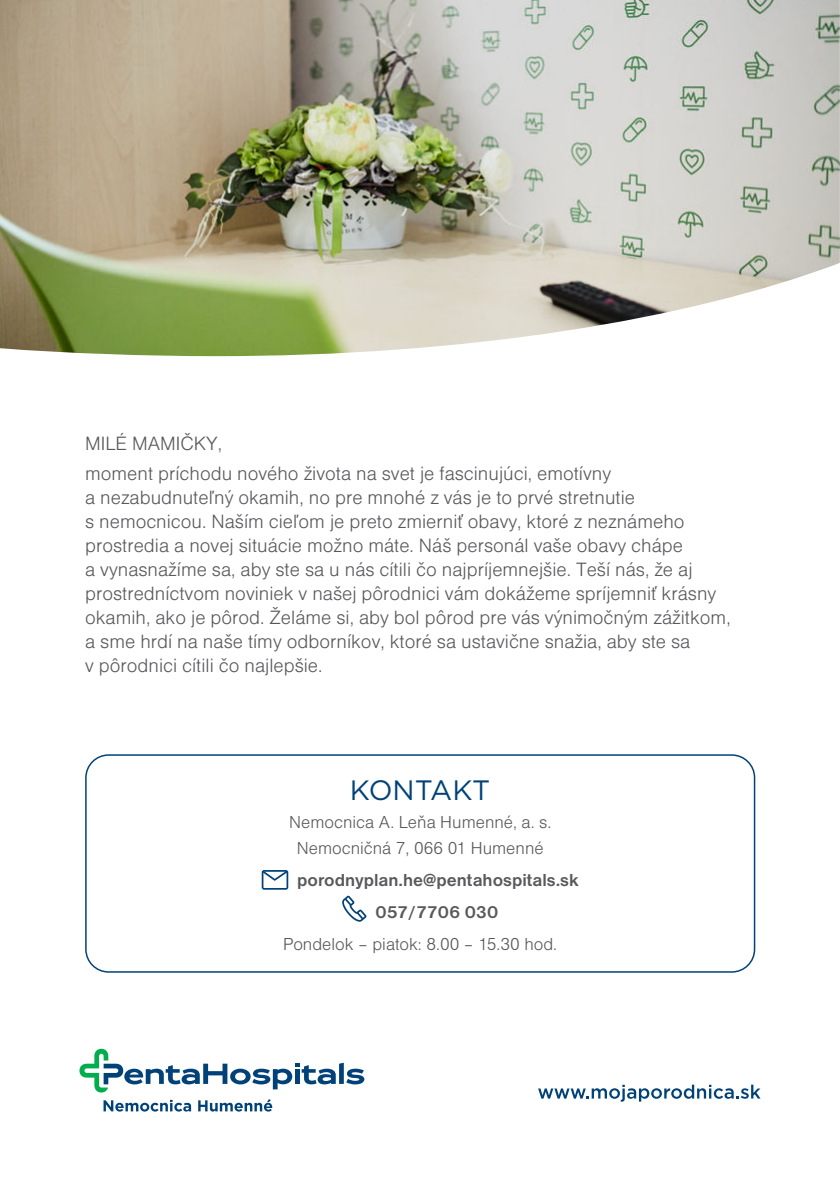
<style>
.page{position:relative;width:840px;height:1191px;background:#fff}
.page>*{position:absolute;margin:0;border:0;box-sizing:border-box;transform-origin:0 0}
.t1{font:28px "Gotham";letter-spacing:-.005em;color:#004278}
.t2{font:20px/24px "Nimbus Sans DOT Ligh";color:#58595b}
.t3{font:18px/26px "Nimbus Sans DOT Ligh";color:#58595b;text-align:center}
.t4{font:700 18px/32px "Nimbus Sans DOT";color:#58595b;text-align:center}
</style>
<div class="page">
<svg style="left:261px;top:870px;width:27px;height:19px"></svg>
<svg style="left:342px;top:895px;width:24px;height:26px"></svg>
<div style="left:85px;top:754px;width:669px;height:218px;border:2px solid #004278;border-radius:23px"></div>
<img style="left:0;top:0;width:839px;height:356px">
<svg style="left:538px;top:1084px;width:222px;height:17px"></svg>
<svg style="left:103px;top:1099px;width:88px;height:12px"></svg>
<svg style="left:198px;top:1099px;width:74px;height:12px"></svg>
<svg style="left:79px;top:1048px;width:285px;height:44px"></svg>
<p class="t2" style="left:85px;top:428px;width:527px;line-height:29.6px">MILÉ MAMIČKY,<br>moment príchodu nového života na svet je fascinujúci, emotívny</p>
<p class="t2" style="left:85px;top:485px;width:646px">a nezabudnuteľný okamih, no pre mnohé z vás je to prvé stretnutie<br>s nemocnicou. Naším cieľom je preto zmierniť obavy, ktoré z neznámeho prostredia a novej situácie možno máte. Náš personál vaše obavy chápe<br>a vynasnažíme sa, aby ste sa u nás cítili čo najpríjemnejšie. Teší nás, že aj prostredníctvom noviniek v našej pôrodnici vám dokážeme spríjemniť krásny okamih, ako je pôrod. Želáme si, aby bol pôrod pre vás výnimočným zážitkom, a sme hrdí na naše tímy odborníkov, ktoré sa ustavične snažia, aby ste sa<br>v pôrodnici cítili čo najlepšie.</p>
<h1 class="t1" style="left:350px;top:774px;width:142px">KONTAKT</h1>
<p class="t3" style="left:289px;top:808px;width:263px">Nemocnica A. Leňa Humenné, a. s.<br>Nemocničná 7, 066 01 Humenné</p>
<p class="t4" style="left:297px;top:863px;width:283px">porodnyplan.he@pentahospitals.sk<br>057/7706 030</p>
<p class="t3" style="left:283px;top:930px;width:275px">Pondelok – piatok: 8.00 – 15.30 hod.</p>
</div>
